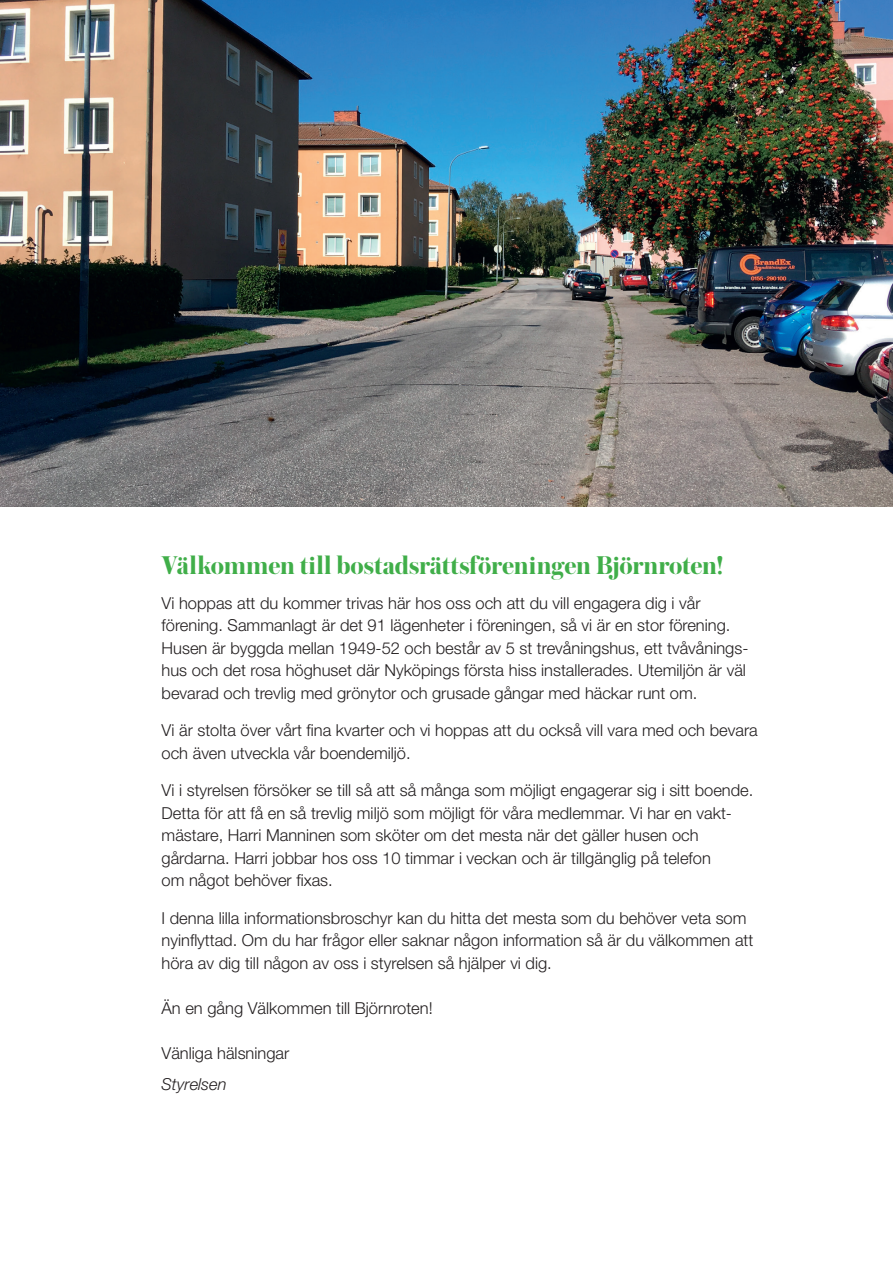
<style>
.page{position:relative;width:893px;height:1263px;background:#fff}
.page>*{position:absolute;margin:0;border:0;box-sizing:border-box;transform-origin:0 0}
.t1{font:700 27px "Austin";color:#40ae49}
.t2{font:300 16.5px/22.5px "Helvetica Neue";color:#231f20}
.t3{font:italic 300 16.5px "Helvetica Neue";color:#231f20}
</style>
<div class="page">
<img style="left:0;top:0;width:893px;height:506px">
<h1 class="t1" style="left:162px;top:545px;width:563px">Välkommen till bostadsrättsföreningen Björnroten!</h1>
<p class="t2" style="left:162px;top:591px;width:588px">Vi hoppas att du kommer trivas här hos oss och att du vill engagera dig i vår förening. Sammanlagt är det 91 lägenheter i föreningen, så vi är en stor förening.<br>Husen är byggda mellan 1949-52 och består av 5 st trevåningshus, ett tvåvånings&shy;hus och det rosa höghuset där Nyköpings första hiss installerades. Utemiljön är väl bevarad och trevlig med grönytor och grusade gångar med häckar runt om.</p>
<p class="t2" style="left:162px;top:719px;width:598px">Vi är stolta över vårt fina kvarter och vi hoppas att du också vill vara med och bevara och även utveckla vår boendemiljö.</p>
<p class="t2" style="left:162px;top:779px;width:593px">Vi i styrelsen försöker se till så att så många som möjligt engagerar sig i sitt boende.<br>Detta för att få en så trevlig miljö som möjligt för våra medlemmar. Vi har en vakt&shy;mästare, Harri Manninen som sköter om det mesta när det gäller husen och gårdarna. Harri jobbar hos oss 10 timmar i veckan och är tillgänglig på telefon<br>om något behöver fixas.</p>
<p class="t2" style="left:162px;top:906px;width:593px">I denna lilla informationsbroschyr kan du hitta det mesta som du behöver veta som nyinflyttad. Om du har frågor eller saknar någon information så är du välkommen att höra av dig till någon av oss i styrelsen så hjälper vi dig.</p>
<p class="t2" style="left:162px;top:996px;width:273px">Än en gång Välkommen till Björnroten!</p>
<p class="t2" style="left:162px;top:1041px;width:129px">Vänliga hälsningar</p>
<p class="t3" style="left:162px;top:1074px;width:67px">Styrelsen</p>
</div>
